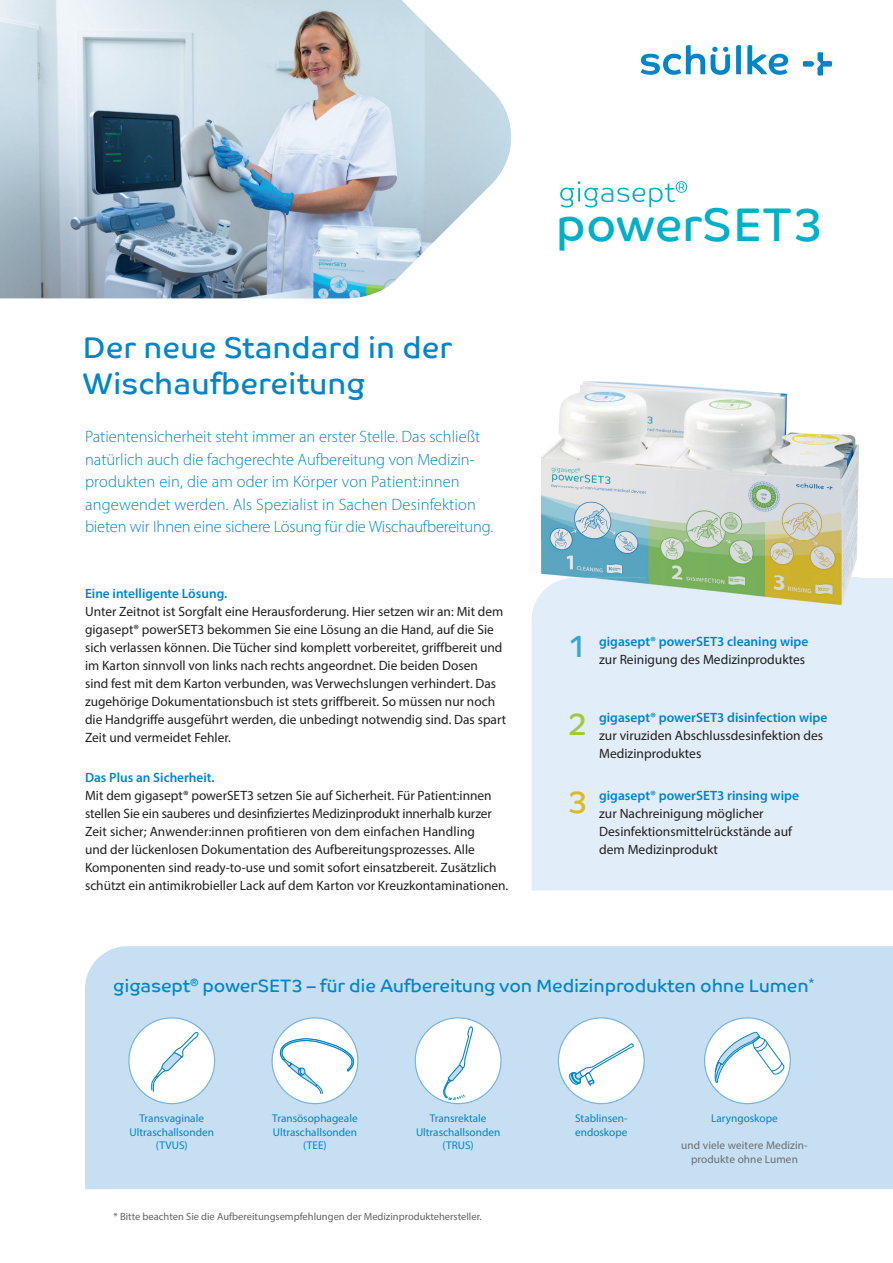
<style>
.page{position:relative;width:893px;height:1263px;background:#fff}
.page>*{position:absolute;margin:0;border:0;box-sizing:border-box;transform-origin:0 0}
.t1{font:47.25px "Co Text";color:#00b0c8}
.t2{font:31.5px "Co Text";color:#3aa6cc}
.t3{font:31.5px "Co Text";color:#a0c93b}
.t4{font:31.5px "Co Text";color:#d9bc1f}
.t5{font:30px/36px "Co Text";color:#0085cb}
.t6{font:18px "Co Text";letter-spacing:-.01em;color:#0085cb}
.t7{font:300 16.5px/22.5px "Myriad Pro";color:#0085cb}
.t8{font:13.5px/18px "Myriad Pro";color:#231f20}
.t9{font:600 13.5px "Myriad Pro";color:#0085cb}
.t10{font:11.25px/13.5px "Myriad Pro";color:#0085cb;text-align:center}
.t11{font:11.25px/13.5px "Myriad Pro";letter-spacing:.01em;color:#6c6d70;text-align:center}
.t12{font:10.5px "Myriad Pro";color:#636366}
</style>
<div class="page">
<div style="left:85px;top:946px;width:808px;height:243px;background:#c7dff2"></div>
<div style="left:531px;top:578px;width:362px;height:312px;background:#e1edf8"></div>
<img style="left:0;top:0;width:511px;height:298px">
<img style="left:541px;top:381px;width:317px;height:159px">
<img style="left:541px;top:540px;width:106px;height:38px">
<img style="left:647px;top:540px;width:211px;height:38px">
<img style="left:541px;top:578px;width:317px;height:26px">
<svg style="left:271px;top:1017px;width:87px;height:87px"></svg>
<svg style="left:278px;top:1037px;width:77px;height:58px"></svg>
<div style="left:128px;top:1017px;width:87px;height:87px;background:#fff;border:1px solid #78b3e1;border-radius:50%"></div>
<svg style="left:151px;top:1032px;width:48px;height:60px"></svg>
<div style="left:558px;top:1017px;width:87px;height:87px;background:#fff;border:1px solid #78b3e1;border-radius:50%"></div>
<svg style="left:568px;top:1043px;width:66px;height:95px"></svg>
<div style="left:415px;top:1017px;width:87px;height:87px;background:#fff;border:1px solid #78b3e1;border-radius:50%"></div>
<svg style="left:441px;top:1026px;width:32px;height:74px"></svg>
<div style="left:704px;top:1017px;width:87px;height:87px;background:#fff;border:1px solid #78b3e1;border-radius:50%"></div>
<svg style="left:714px;top:1032px;width:73px;height:55px"></svg>
<svg style="left:560px;top:181px;width:127px;height:27px"></svg>
<svg style="left:711px;top:47px;width:19px;height:28px"></svg>
<svg style="left:641px;top:45px;width:64px;height:30px"></svg>
<svg style="left:736px;top:45px;width:5px;height:29px"></svg>
<svg style="left:747px;top:45px;width:41px;height:30px"></svg>
<svg style="left:803px;top:52px;width:29px;height:24px"></svg>
<h3 class="t5" style="left:83px;top:329px;width:371px">Der neue Standard in der<br>Wischaufbereitung</h3>
<p class="t7" style="left:85px;top:425px;width:410px">Patientensicherheit steht immer an erster Stelle. Das schließt natürlich auch die fachgerechte Aufbereitung von Medizin&shy;produkten ein, die am oder im Körper von Patient:innen angewendet werden. Als Spezialist in Sachen Desinfektion bieten wir Ihnen eine sichere Lösung für die Wischaufbereitung.</p>
<h1 class="t1" style="left:556px;top:196px;width:268px">powerSET3</h1>
<p class="t9" style="left:85px;top:585px;width:144px">Eine intelligente Lösung.</p>
<p class="t8" style="left:85px;top:603px;width:423px">Unter Zeitnot ist Sorgfalt eine Herausforderung. Hier setzen wir an: Mit dem gigasept® powerSET3 bekommen Sie eine Lösung an die Hand, auf die Sie sich verlassen können. Die Tücher sind komplett vorbereitet, griffbereit und im Karton sinnvoll von links nach rechts angeordnet. Die beiden Dosen<br>sind fest mit dem Karton verbunden, was Verwechslungen verhindert. Das zugehörige Dokumentationsbuch ist stets griffbereit. So müssen nur noch die Handgriffe ausgeführt werden, die unbedingt notwendig sind. Das spart Zeit und vermeidet Fehler.</p>
<p class="t9" style="left:85px;top:769px;width:131px">Das Plus an Sicherheit.</p>
<p class="t8" style="left:85px;top:787px;width:425px">Mit dem gigasept® powerSET3 setzen Sie auf Sicherheit. Für Patient:innen stellen Sie ein sauberes und desinfiziertes Medizinprodukt innerhalb kurzer Zeit sicher; Anwender:innen profitieren von dem einfachen Handling<br>und der lückenlosen Dokumentation des Aufbereitungsprozesses. Alle Komponenten sind ready-to-use und somit sofort einsatzbereit. Zusätzlich schützt ein antimikrobieller Lack auf dem Karton vor Kreuzkontaminationen.</p>
<p class="t9" style="left:599px;top:787px;width:201px">gigasept® powerSET3 rinsing wipe</p>
<p class="t9" style="left:599px;top:632px;width:211px">gigasept® powerSET3 cleaning wipe</p>
<h2 class="t2" style="left:567px;top:628px;width:22px">1</h2>
<p class="t8" style="left:599px;top:650px;width:208px">zur Reinigung des Medizinproduktes</p>
<p class="t9" style="left:599px;top:709px;width:230px">gigasept® powerSET3 disinfection wipe</p>
<p class="t8" style="left:599px;top:727px;width:226px">zur viruziden Abschlussdesinfektion des<br>Medizinproduktes</p>
<h2 class="t3" style="left:567px;top:706px;width:22px">2</h2>
<h2 class="t4" style="left:567px;top:784px;width:22px">3</h2>
<p class="t8" style="left:599px;top:804px;width:194px">zur Nachreinigung möglicher<br>Desinfektionsmittelrückstände auf dem Medizinprodukt</p>
<h3 class="t6" style="left:113px;top:975px;width:703px">gigasept<sup>®</sup> powerSET3 – für die Aufbereitung von Medizinprodukten ohne Lumen<sup>*</sup></h3>
<p class="t10" style="left:130px;top:1112px;width:86px">Transvaginale<br>Ultraschallsonden (TVUS)</p>
<p class="t10" style="left:575px;top:1112px;width:54px;text-align:left">Stablinsen&shy;endoskope</p>
<p class="t10" style="left:272px;top:1112px;width:87px">Transösophageale<br>Ultraschallsonden (TEE)</p>
<p class="t10" style="left:416px;top:1112px;width:86px">Transrektale<br>Ultraschallsonden (TRUS)</p>
<p class="t10" style="left:711px;top:1112px;width:68px">Laryngoskope</p>
<p class="t11" style="left:681px;top:1139px;width:128px">und viele weitere Medizin&shy;produkte ohne Lumen</p>
<p class="t12" style="left:114px;top:1210px;width:370px">* Bitte beachten Sie die Aufbereitungsempfehlungen der Medizinproduktehersteller.</p>
</div>
